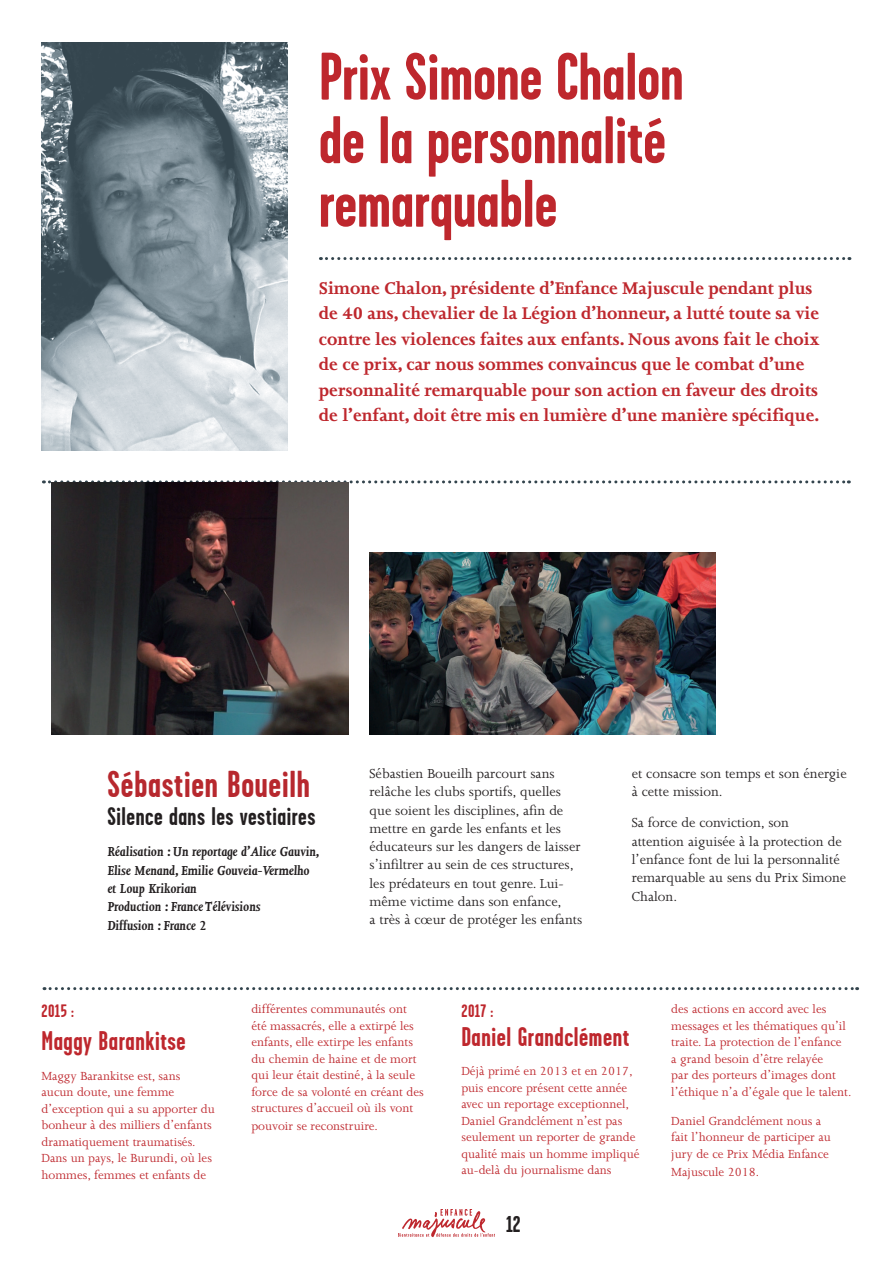
<style>
.page{position:relative;width:893px;height:1263px;background:#fff}
.page>*{position:absolute;margin:0;border:0;box-sizing:border-box;transform-origin:0 0}
.t1{font:700 67.2px/63.6px "Garage Gothic";color:#be272d}
.t2{font:700 37.5px "Garage Gothic";letter-spacing:.02em;color:#b7282e}
.t3{font:700 27px "Garage Gothic";letter-spacing:.02em;color:#be272d}
.t4{font:700 25.5px "Garage Gothic";letter-spacing:.02em;color:#231f20}
.t5{font:700 22.95px "Garage Gothic";color:#231f20}
.t6{font:700 19.5px/25.5px "Joanna";color:#be272d}
.t7{font:700 18px "Garage Gothic";letter-spacing:.02em;color:#be272d}
.t8{font:15px/18.3px "Joanna";color:#231f20}
.t9{font:italic 700 15px/18.3px "Joanna";color:#231f20}
.t10{font:13.5px/16.5px "Joanna";color:#be272d}
</style>
<div class="page">
<svg style="left:398px;top:1209px;width:97px;height:28px"></svg>
<svg style="left:320px;top:257px;width:530px;height:3px"></svg>
<img style="left:42px;top:43px;width:245px;height:407px">
<svg style="left:43px;top:480px;width:806px;height:3px"></svg>
<svg style="left:44px;top:987px;width:814px;height:3px"></svg>
<img style="left:370px;top:553px;width:345px;height:181px">
<img style="left:51px;top:482px;width:297px;height:252px">
<h1 class="t1" style="left:319px;top:45px;width:366px">Prix Simone Chalon de la personnalité remarquable</h1>
<p class="t6" style="left:319px;top:275px;width:502px">Simone Chalon, présidente d’Enfance Majuscule pendant plus de 40 ans, chevalier de la Légion d’honneur, a lutté toute sa vie contre les violences faites aux enfants. Nous avons fait le choix de ce prix, car nous sommes convaincus que le combat d’une personnalité remarquable pour son action en faveur des droits de l’enfant, doit être mis en lumière d’une manière spécifique.</p>
<h2 class="t2" style="left:107px;top:764px;width:204px">Sébastien Boueilh</h2>
<h3 class="t4" style="left:107px;top:803px;width:210px">Silence dans les vestiaires</h3>
<p class="t9" style="left:107px;top:843px;width:214px">Réalisation : Un reportage d’Alice Gauvin,<br>Elise Menand, Emilie Gouveia-Vermelho et Loup Krikorian<br>Production : France Télévisions<br>Diffusion : France 2</p>
<p class="t8" style="left:370px;top:764px;width:214px">Sébastien Boueilh parcourt sans relâche les clubs sportifs, quelles que soient les disciplines, afin de mettre en garde les enfants et les éducateurs sur les dangers de laisser s’infiltrer au sein de ces structures, les prédateurs en tout genre. Lui&shy;même victime dans son enfance,<br>a très à cœur de protéger les enfants</p>
<p class="t8" style="left:632px;top:764px;width:216px">et consacre son temps et son énergie à cette mission.</p>
<p class="t8" style="left:632px;top:814px;width:216px">Sa force de conviction, son<br>attention aiguisée à la protection de l’enfance font de lui la personnalité remarquable au sens du Prix Simone<br>Chalon.</p>
<h3 class="t7" style="left:41px;top:1002px;width:34px">2015 :</h3>
<h3 class="t3" style="left:41px;top:1027px;width:146px">Maggy Barankitse</h3>
<p class="t10" style="left:41px;top:1067px;width:175px">Maggy Barankitse est, sans aucun doute, une femme d’exception qui a su apporter du bonheur à des milliers d’enfants dramatiquement traumatisés.<br>Dans un pays, le Burundi, où les hommes, femmes et enfants de</p>
<p class="t10" style="left:251px;top:1001px;width:174px">différentes communautés ont été massacrés, elle a extirpé les enfants, elle extirpe les enfants du chemin de haine et de mort qui leur était destiné, à la seule force de sa volonté en créant des structures d’accueil où ils vont</p>
<p class="t10" style="left:251px;top:1118px;width:128px">pouvoir se reconstruire.</p>
<h3 class="t7" style="left:461px;top:1002px;width:33px">2017 :</h3>
<h3 class="t3" style="left:461px;top:1022px;width:169px">Daniel Grandclément</h3>
<p class="t10" style="left:461px;top:1063px;width:180px">Déjà primé en 2013 et en 2017, puis encore présent cette année avec un reportage exceptionnel,<br>Daniel Grandclément n’est pas seulement un reporter de grande qualité mais un homme impliqué au-delà du journalisme dans</p>
<h3 class="t5" style="left:506px;top:1211px;width:16px">12</h3>
<p class="t10" style="left:671px;top:1001px;width:182px">des actions en accord avec les messages et les thématiques qu’il traite. La protection de l’enfance<br>a grand besoin d’être relayée<br>par des porteurs d’images dont l’éthique n’a d’égale que le talent.</p>
<p class="t10" style="left:671px;top:1113px;width:161px">Daniel Grandclément nous a fait l’honneur de participer au jury de ce Prix Média Enfance</p>
<p class="t10" style="left:671px;top:1164px;width:90px">Majuscule 2018.</p>
</div>
